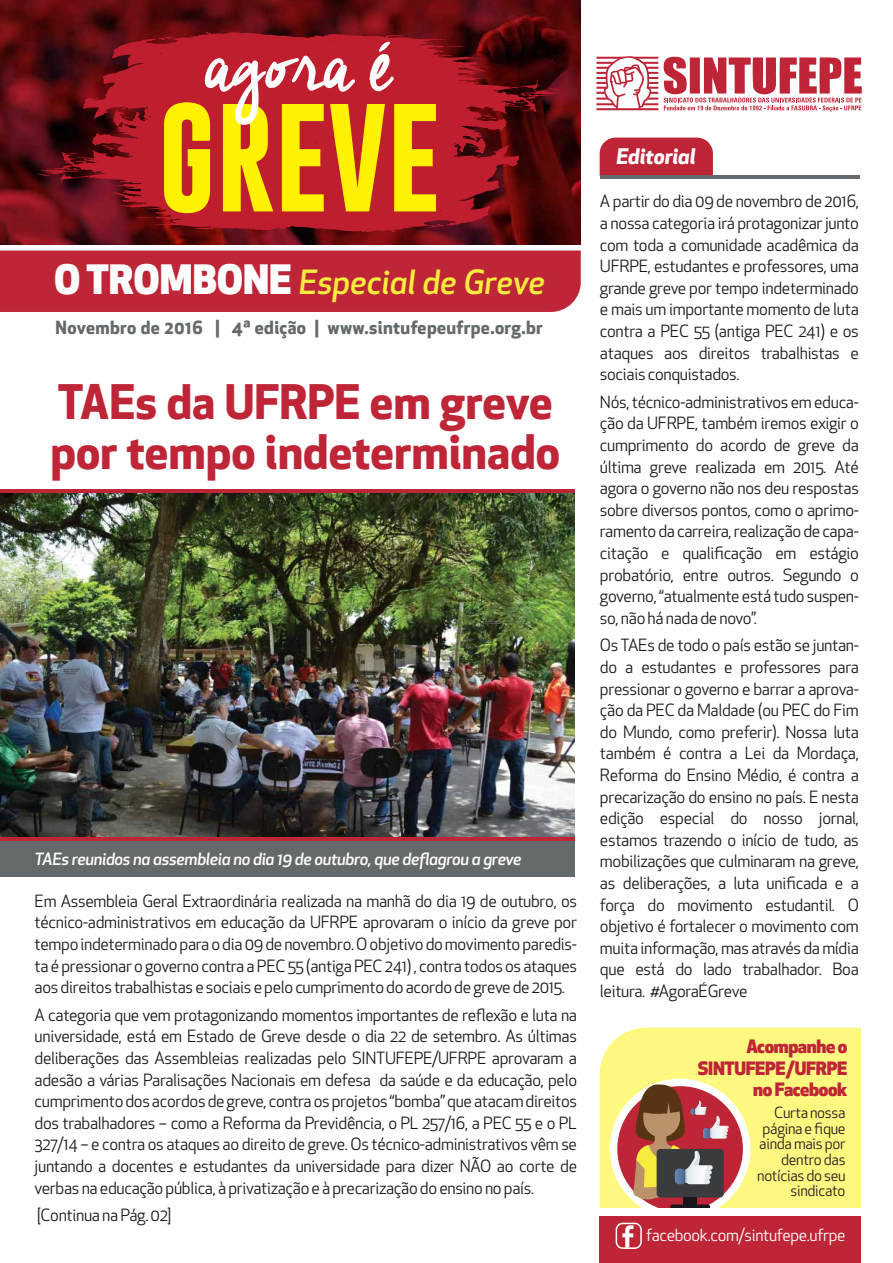
<style>
.page{position:relative;width:893px;height:1263px;background:#fff}
.page>*{position:absolute;margin:0;border:0;box-sizing:border-box;transform-origin:0 0}
.t1{font:700 109.95px "Gobold";color:#fff200}
.t2{font:106.35px "Cheddar Jack";letter-spacing:-.02em;color:#fff}
.t3{font:700 46.5px/49.8px "Apex New";color:#be2638}
.t4{font:italic 500 32.55px "Apex New";color:#f6ec3d}
.t5{font:italic 700 21px "Apex New";color:#fff}
.t6{font:800 18px/21.6px "Apex New";letter-spacing:-.02em;color:#be2638;text-align:right}
.t7{font:700 17.7px "Apex New";letter-spacing:.02em;color:#64696c}
.t8{font:16.5px/21.6px "Apex New";letter-spacing:-.02em;color:#19171c;text-align:justify}
.t9{font:italic 500 16.5px "Apex New";letter-spacing:-.02em;color:#fff}
.t10{font:16.35px "Apex New";letter-spacing:-.02em;color:#fff}
.t11{font:15px/15.6px "Apex New";letter-spacing:-.02em;color:#231f20;text-align:right}
.s1{font-weight:800;font-style:normal;font-size:39.6px;color:#fff}
</style>
<div class="page">
<img style="left:0;top:493px;width:574px;height:345px">
<div style="left:600px;top:138px;width:113px;height:38px;background:#be2638"></div>
<div style="left:0;top:251px;width:581px;height:61px;background:#be2638"></div>
<img style="left:0;top:0;width:581px;height:244px">
<svg style="left:596px;top:56px;width:266px;height:56px"></svg>
<hr style="left:600px;top:176px;width:260px;height:3px;background:#64696c">
<hr style="left:0;top:489px;width:574px;height:4px;background:#be2638">
<hr style="left:0;top:838px;width:574px;height:3px;background:#be2638">
<div style="left:0;top:841px;width:574px;height:36px;background:#64696c"></div>
<svg style="left:46px;top:32px;width:507px;height:200px;background:#9a1723"></svg>
<svg style="left:158px;top:37px;width:16px;height:3px"></svg>
<svg style="left:445px;top:46px;width:19px;height:1px"></svg>
<svg style="left:482px;top:114px;width:15px;height:6px"></svg>
<svg style="left:520px;top:85px;width:41px;height:10px"></svg>
<svg style="left:427px;top:224px;width:17px;height:4px"></svg>
<svg style="left:136px;top:217px;width:18px;height:1px"></svg>
<svg style="left:102px;top:145px;width:15px;height:5px"></svg>
<svg style="left:38px;top:170px;width:41px;height:10px"></svg>
<div style="left:600px;top:1028px;width:261px;height:180px;background:#fff880"></div>
<div style="left:600px;top:1208px;width:261px;height:55px;background:#be2638"></div>
<div style="left:598px;top:1208px;width:264px;height:7px;background:#fff"></div>
<svg style="left:610px;top:1079px;width:140px;height:170px"></svg>
<h2 class="t2" style="left:205px;top:3px;width:191px">agora é</h2>
<h1 class="t1" style="left:158px;top:86px;width:284px">GREVE</h1>
<h3 class="t4" style="left:54px;top:260px;width:492px"><span class="s1">O TROMBONE</span> Especial de Greve</h3>
<p class="t7" style="left:56px;top:315px;width:489px">Novembro de 2016 | 4ª edição | www.sintufepeufrpe.org.br</p>
<h3 class="t3" style="left:51px;top:375px;width:511px">TAEs da UFRPE em greve por tempo indeterminado</h3>
<p class="t9" style="left:35px;top:848px;width:488px">TAEs reunidos na assembleia no dia 19 de outubro, que deflagrou a greve</p>
<p class="t8" style="left:35px;top:890px;width:544px">Em Assembleia Geral Extraordinária realizada na manhã do dia 19 de outubro, os técnico-administrativos em educação da UFRPE aprovaram o início da greve por tempo indeterminado para o dia 09 de novembro. O objetivo do movimento paredis&shy;ta é pressionar o governo contra a PEC 55 (antiga PEC 241) , contra todos os ataques aos direitos trabalhistas e sociais e pelo cumprimento do acordo de greve de 2015.</p>
<p class="t8" style="left:35px;top:1004px;width:544px">A categoria que vem protagonizando momentos importantes de reflexão e luta na universidade, está em Estado de Greve desde o dia 22 de setembro. As últimas deliberações das Assembleias realizadas pelo SINTUFEPE/UFRPE aprovaram a adesão a várias Paralisações Nacionais em defesa da saúde e da educação, pelo cumprimento dos acordos de greve, contra os projetos “bomba” que atacam direitos dos trabalhadores – como a Reforma da Previdência, o PL 257/16, a PEC 55 e o PL 327/14 – e contra os ataques ao direito de greve. Os técnico-administrativos vêm se juntando a docentes e estudantes da universidade para dizer NÃO ao corte de verbas na educação pública, à privatização e à precarização do ensino no país.</p>
<p class="t8" style="left:37px;top:1204px;width:136px">[Continua na Pág. 02]</p>
<p class="t5" style="left:616px;top:141px;width:81px">Editorial</p>
<p class="t8" style="left:600px;top:191px;width:260px">A partir do dia 09 de novembro de 2016, a nossa categoria irá protagonizar junto com toda a comunidade acadêmica da UFRPE, estudantes e professores, uma grande greve por tempo indeterminado e mais um importante momento de luta contra a PEC 55 (antiga PEC 241) e os ataques aos direitos trabalhistas e sociais conquistados.</p>
<p class="t8" style="left:600px;top:391px;width:260px">Nós, técnico-administrativos em educa&shy;ção da UFRPE, também iremos exigir o cumprimento do acordo de greve da última greve realizada em 2015. Até agora o governo não nos deu respostas sobre diversos pontos, como o aprimo&shy;ramento da carreira, realização de capa&shy;citação e qualificação em estágio probatório, entre outros. Segundo o governo, “atualmente está tudo suspen&shy;so, não há nada de novo”.</p>
<p class="t8" style="left:600px;top:635px;width:260px">Os TAEs de todo o país estão se juntan&shy;do a estudantes e professores para pressionar o governo e barrar a aprova&shy;ção da PEC da Maldade (ou PEC do Fim do Mundo, como preferir). Nossa luta também é contra a Lei da Mordaça, Reforma do Ensino Médio, é contra a precarização do ensino no país. E nesta edição especial do nosso jornal, estamos trazendo o início de tudo, as mobilizações que culminaram na greve, as deliberações, a luta unificada e a força do movimento estudantil. O objetivo é fortalecer o movimento com muita informação, mas através da mídia que está do lado trabalhador. Boa leitura. #AgoraÉGreve</p>
<p class="t6" style="left:698px;top:1035px;width:151px">Acompanhe o<br>SINTUFEPE/UFRPE no Facebook</p>
<p class="t11" style="left:757px;top:1105px;width:90px">Curta nossa página e fique ainda mais por dentro das notícias do seu sindicato</p>
<p class="t10" style="left:646px;top:1224px;width:201px">facebook.com/sintufepe.ufrpe</p>
</div>
